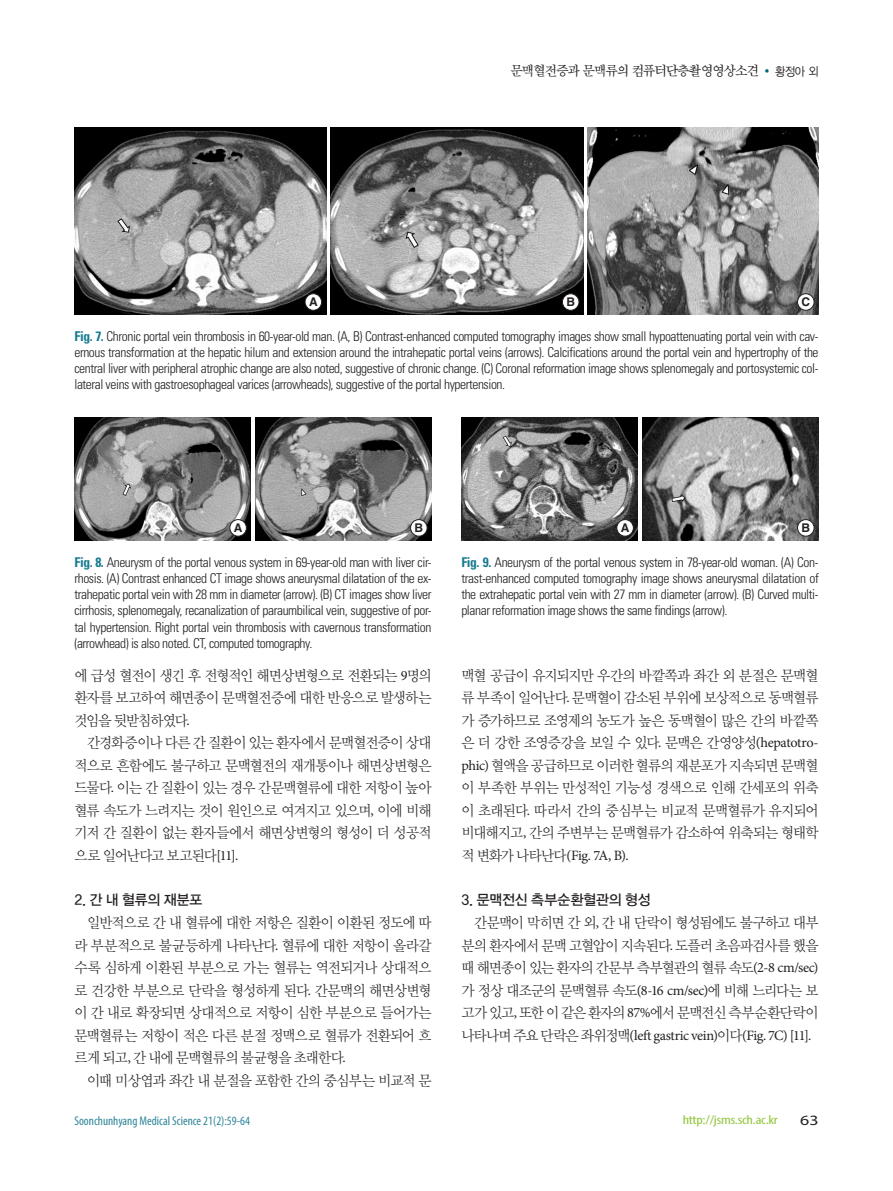
<style>
.page{position:relative;width:893px;height:1191px;background:#fff}
.page>*{position:absolute;margin:0;border:0;box-sizing:border-box;transform-origin:0 0}
.본문{font:14.7px/22.5px "YDVY Mj O32";letter-spacing:-.06em;color:#231f20;text-align:justify;scale:.95 1}
.본문-2{font:14.25px "Minion Pro";letter-spacing:-.03em;color:#231f20}
.t1{font:14.25px "San Sw M";letter-spacing:-.05em;color:#231f20;scale:.95 1}
.본문_중제목{font:14.25px "YDVYGO33";letter-spacing:-.005em;color:#231f20}
.t2{font:14.25px "Myriad Pro";color:#231f20;scale:1.25 1}
.표제목_그림설명{font:300 condensed 13.5px/16.2px "Univers LT Std";letter-spacing:-.03em;color:#231f20;text-align:justify}
.t3{font:condensed 12.75px "Myriad Pro";color:#2f859a}
.t4{font:condensed 12.75px "Myriad Pro";letter-spacing:-.015em;color:#92c73d;scale:1.25 1}
.t5{font:700 12px "Helvetica LT Std";color:#231f20}
.s1{font-family:"Dotum";color:#00657c}
.s2{font-family:"YDIYGO320";font-size:12px}
.s3{font-family:"YDVYGO32";font-size:12px}
.s4{font-weight:700;color:#177b91}
.s5{font-family:"Minion Pro";font-size:14.25px}
.s6{font-family:"YDVY Mj O32";font-size:14.7px}
</style>
<div class="page">
<img style="left:74px;top:417px;width:177px;height:123px">
<div style="left:230px;top:519px;width:16px;height:17px;background:#fff;border-radius:50%"></div>
<div style="left:230px;top:519px;width:17px;height:17px;border:1px solid #231f20;border-radius:50%"></div>
<img style="left:255px;top:417px;width:177px;height:123px">
<div style="left:411px;top:519px;width:16px;height:17px;background:#fff;border-radius:50%"></div>
<div style="left:410px;top:519px;width:17px;height:17px;border:1px solid #231f20;border-radius:50%"></div>
<img style="left:461px;top:417px;width:177px;height:123px">
<div style="left:617px;top:519px;width:16px;height:17px;background:#fff;border-radius:50%"></div>
<div style="left:617px;top:519px;width:17px;height:17px;border:1px solid #231f20;border-radius:50%"></div>
<img style="left:642px;top:417px;width:177px;height:123px">
<div style="left:797px;top:519px;width:17px;height:17px;background:#fff;border-radius:50%"></div>
<div style="left:797px;top:519px;width:17px;height:17px;border:1px solid #231f20;border-radius:50%"></div>
<img style="left:74px;top:128px;width:252px;height:187px">
<div style="left:305px;top:294px;width:17px;height:16px;background:#fff;border-radius:50%"></div>
<div style="left:305px;top:293px;width:17px;height:17px;border:1px solid #231f20;border-radius:50%"></div>
<img style="left:330px;top:128px;width:253px;height:187px">
<div style="left:562px;top:294px;width:17px;height:16px;background:#fff;border-radius:50%"></div>
<div style="left:562px;top:293px;width:17px;height:17px;border:1px solid #231f20;border-radius:50%"></div>
<img style="left:588px;top:128px;width:231px;height:187px">
<div style="left:797px;top:294px;width:17px;height:16px;background:#fff;border-radius:50%"></div>
<div style="left:797px;top:293px;width:17px;height:17px;border:1px solid #231f20;border-radius:50%"></div>
<p class="t1" style="left:510px;top:64px;width:326px">문맥혈전증과 문맥류의 컴퓨터단층촬영영상소견 <span class="s1">•</span> <span class="s2">황정아</span> <span class="s3">외</span></p>
<p class="t5" style="left:309px;top:294px;width:10px">A</p>
<p class="t5" style="left:566px;top:294px;width:10px">B</p>
<p class="t5" style="left:801px;top:294px;width:10px">C</p>
<p class="표제목_그림설명" style="left:74px;top:328px;width:746px"><span class="s4">Fig. 7.</span> Chronic portal vein thrombosis in 60-year-old man. (A, B) Contrast-enhanced computed tomography images show small hypoattenuating portal vein with cav&shy;ernous transformation at the hepatic hilum and extension around the intrahepatic portal veins (arrows). Calcifications around the portal vein and hypertrophy of the central liver with peripheral atrophic change are also noted, suggestive of chronic change. (C) Coronal reformation image shows splenomegaly and portosystemic col&shy;lateral veins with gastroesophageal varices (arrowheads), suggestive of the portal hypertension.</p>
<p class="t5" style="left:234px;top:520px;width:10px">A</p>
<p class="t5" style="left:414px;top:520px;width:10px">B</p>
<p class="표제목_그림설명" style="left:74px;top:554px;width:359px"><span class="s4">Fig. 8.</span> Aneurysm of the portal venous system in 69-year-old man with liver cir&shy;rhosis. (A) Contrast enhanced CT image shows aneurysmal dilatation of the ex&shy;trahepatic portal vein with 28 mm in diameter (arrow). (B) CT images show liver cirrhosis, splenomegaly, recanalization of paraumbilical vein, suggestive of por&shy;tal hypertension. Right portal vein thrombosis with cavernous transformation (arrowhead) is also noted. CT, computed tomography.</p>
<p class="본문" style="left:74px;top:663px;width:377px">에 급성 혈전이 생긴 후 전형적인 해면상변형으로 전환되는 <span class="s5">9</span>명의 환자를 보고하여 해면종이 문맥혈전증에 대한 반응으로 발생하는 것임을 뒷받침하였다<span class="s5">.</span></p>
<p class="본문" style="left:74px;top:730px;width:377px;text-indent:13px">간경화증이나 다른 간 질환이 있는 환자에서 문맥혈전증이 상대 적으로 흔함에도 불구하고 문맥혈전의 재개통이나 해면상변형은 드물다<span class="s5">.</span> 이는 간 질환이 있는 경우 간문맥혈류에 대한 저항이 높아 혈류 속도가 느려지는 것이 원인으로 여겨지고 있으며<span class="s5">,</span> 이에 비해 기저 간 질환이 없는 환자들에서 해면상변형의 형성이 더 성공적 으로 일어난다고 보고된다<span class="s5">[11].</span></p>
<p class="본문_중제목" style="left:74px;top:890px;width:129px">2. 간 내 혈류의 재분포</p>
<p class="본문" style="left:74px;top:910px;width:377px;text-indent:13px">일반적으로 간 내 혈류에 대한 저항은 질환이 이환된 정도에 따 라 부분적으로 불균등하게 나타난다<span class="s5">.</span> 혈류에 대한 저항이 올라갈 수록 심하게 이환된 부분으로 가는 혈류는 역전되거나 상대적으 로 건강한 부분으로 단락을 형성하게 된다<span class="s5">.</span> 간문맥의 해면상변형 이 간 내로 확장되면 상대적으로 저항이 심한 부분으로 들어가는 문맥혈류는 저항이 적은 다른 분절 정맥으로 혈류가 전환되어 흐 르게 되고<span class="s5">,</span> 간 내에 문맥혈류의 불균형을 초래한다<span class="s5">.</span></p>
<p class="본문" style="left:87px;top:1068px;width:364px">이때 미상엽과 좌간 내 분절을 포함한 간의 중심부는 비교적 문</p>
<p class="t5" style="left:621px;top:520px;width:10px">A</p>
<p class="t5" style="left:801px;top:520px;width:10px">B</p>
<p class="표제목_그림설명" style="left:461px;top:554px;width:359px"><span class="s4">Fig. 9.</span> Aneurysm of the portal venous system in 78-year-old woman. (A) Con&shy;trast-enhanced computed tomography image shows aneurysmal dilatation of the extrahepatic portal vein with 27 mm in diameter (arrow). (B) Curved multi&shy;planar reformation image shows the same findings (arrow).</p>
<p class="본문" style="left:461px;top:663px;width:377px">맥혈 공급이 유지되지만 우간의 바깥쪽과 좌간 외 분절은 문맥혈 류 부족이 일어난다<span class="s5">.</span> 문맥혈이 감소된 부위에 보상적으로 동맥혈류 가 증가하므로 조영제의 농도가 높은 동맥혈이 많은 간의 바깥쪽 은 더 강한 조영증강을 보일 수 있다<span class="s5">.</span> 문맥은 간영양성<span class="s5">(hepatotro&shy;phic)</span> 혈액을 공급하므로 이러한 혈류의 재분포가 지속되면 문맥혈 이 부족한 부위는 만성적인 기능성 경색으로 인해 간세포의 위축 이 초래된다<span class="s5">.</span> 따라서 간의 중심부는 비교적 문맥혈류가 유지되어 비대해지고<span class="s5">,</span> 간의 주변부는 문맥혈류가 감소하여 위축되는 형태학</p>
<p class="본문-2" style="left:461px;top:845px;width:169px"><span class="s6">적 변화가 나타난다</span>(Fig. 7A, B).</p>
<p class="본문_중제목" style="left:461px;top:890px;width:191px">3. 문맥전신 측부순환혈관의 형성</p>
<p class="본문" style="left:461px;top:910px;width:377px;text-indent:13px">간문맥이 막히면 간 외<span class="s5">,</span> 간 내 단락이 형성됨에도 불구하고 대부 분의 환자에서 문맥 고혈압이 지속된다<span class="s5">.</span> 도플러 초음파검사를 했을 때 해면종이 있는 환자의 간문부 측부혈관의 혈류 속도<span class="s5">(2-8 cm/sec) </span>가 정상 대조군의 문맥혈류 속도<span class="s5">(8-16 cm/sec)</span>에 비해 느리다는 보 고가 있고<span class="s5">,</span> 또한 이 같은 환자의 <span class="s5">87%</span>에서 문맥전신 측부순환단락이</p>
<p class="본문-2" style="left:461px;top:1025px;width:351px"><span class="s6">나타나며 주요 단락은 좌위정맥</span>(left gastric vein)<span class="s6">이다</span>(Fig. 7C) [11].</p>
<p class="t3" style="left:74px;top:1113px;width:177px">Soonchunhyang Medical Science 21(2):59-64</p>
<p class="t4" style="left:683px;top:1112px;width:78px">http://jsms.sch.ac.kr</p>
<p class="t2" style="left:800px;top:1111px;width:16px">63</p>
</div>
